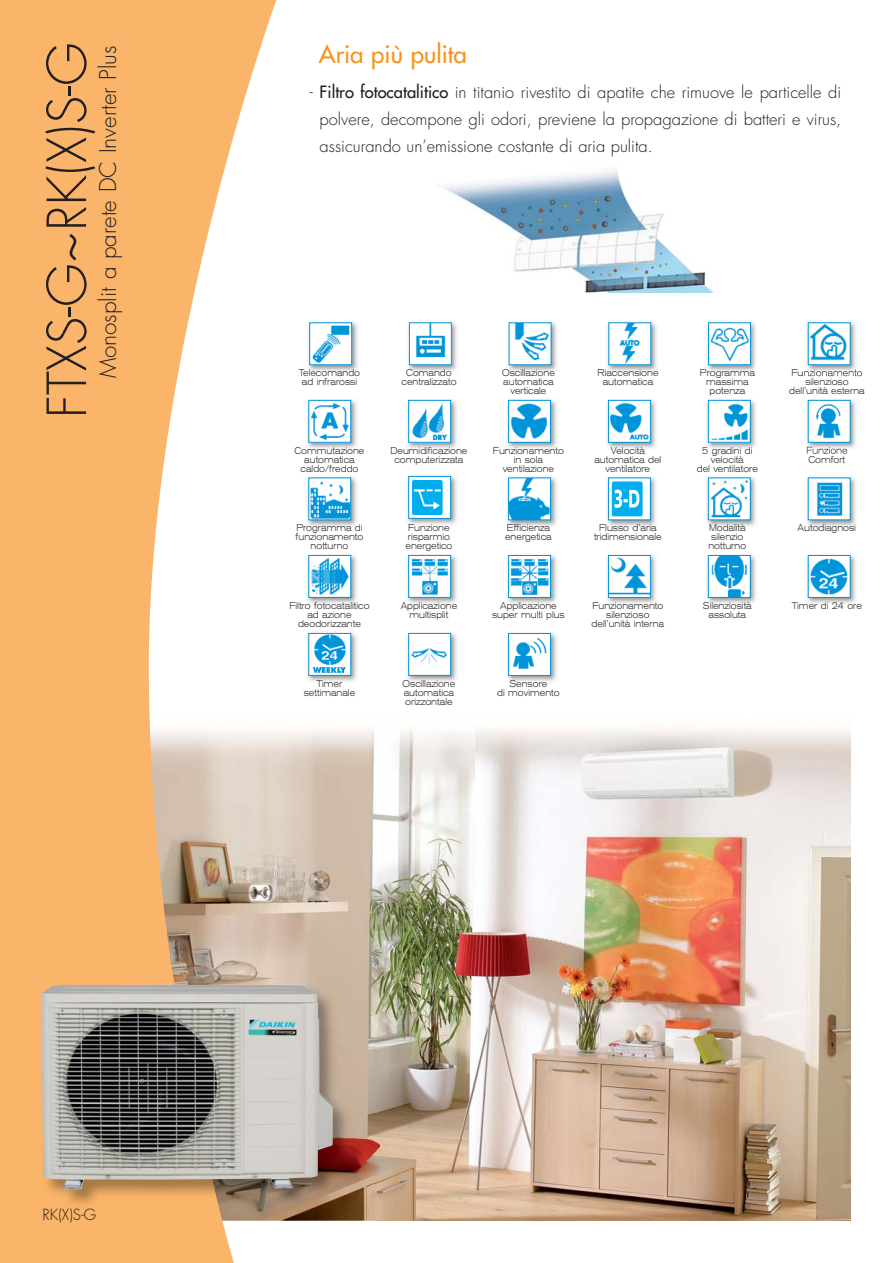
<style>
.page{position:relative;width:893px;height:1263px;background:#fff}
.page>*{position:absolute;margin:0;border:0;box-sizing:border-box;transform-origin:0 0}
.t1{font:300 52.5px "Futura";color:#231f20}
.t2{font:24px "Futura";color:#f7931d}
.t3{font:300 22.5px "Futura";color:#231f20}
.t4{font:300 16.5px/27px "Futura";color:#231f20;text-align:justify}
.t5{font:300 15px "Futura";color:#231f20}
.t6{font:300 expanded 9.75px/9px "Akzidenz Grotesk BE";color:#231f20;text-align:center;scale:.85 1}
.s1{font-weight:400}
</style>
<div class="page">
<img style="left:281px;top:728px;width:569px;height:492px">
<img style="left:443px;top:169px;width:272px;height:124px">
<svg style="left:0;top:0;width:281px;height:1263px;fill:#fbb56a"></svg>
<img style="left:507px;top:555px;width:50px;height:49px">
<img style="left:510px;top:557px;width:39px;height:39px">
<div style="left:508px;top:555px;width:43px;height:43px;border:1px solid #0095da"></div>
<img style="left:707px;top:322px;width:49px;height:49px">
<img style="left:710px;top:324px;width:39px;height:39px">
<div style="left:708px;top:322px;width:43px;height:43px;border:1px solid #0095da"></div>
<img style="left:607px;top:322px;width:50px;height:49px">
<img style="left:610px;top:324px;width:39px;height:39px">
<img style="left:508px;top:322px;width:49px;height:49px">
<img style="left:511px;top:324px;width:38px;height:39px">
<img style="left:307px;top:399px;width:50px;height:50px">
<img style="left:310px;top:402px;width:39px;height:39px">
<div style="left:308px;top:400px;width:43px;height:43px;border:1px solid #0095da"></div>
<img style="left:408px;top:322px;width:49px;height:49px">
<img style="left:411px;top:324px;width:39px;height:39px">
<div style="left:409px;top:322px;width:43px;height:43px;border:1px solid #0095da"></div>
<img style="left:308px;top:322px;width:50px;height:49px">
<img style="left:311px;top:324px;width:39px;height:39px">
<div style="left:309px;top:322px;width:43px;height:43px;border:1px solid #0095da"></div>
<img style="left:807px;top:555px;width:49px;height:49px">
<img style="left:810px;top:557px;width:38px;height:39px">
<div style="left:808px;top:555px;width:42px;height:43px;border:1px solid #0095da"></div>
<img style="left:307px;top:477px;width:50px;height:49px">
<svg style="left:310px;top:480px;width:1px;height:38px"></svg>
<img style="left:311px;top:480px;width:38px;height:38px">
<div style="left:308px;top:478px;width:43px;height:42px;border:1px solid #0095da"></div>
<img style="left:707px;top:399px;width:49px;height:50px">
<img style="left:710px;top:402px;width:39px;height:39px">
<div style="left:708px;top:400px;width:43px;height:43px;border:1px solid #0095da"></div>
<img style="left:607px;top:399px;width:49px;height:50px">
<img style="left:610px;top:402px;width:39px;height:39px">
<div style="left:608px;top:400px;width:43px;height:43px;border:1px solid #0095da"></div>
<img style="left:507px;top:399px;width:50px;height:50px">
<img style="left:510px;top:402px;width:39px;height:39px">
<div style="left:508px;top:400px;width:43px;height:43px;border:1px solid #0095da"></div>
<img style="left:407px;top:399px;width:50px;height:50px">
<img style="left:410px;top:402px;width:39px;height:39px">
<div style="left:408px;top:400px;width:43px;height:43px;border:1px solid #0095da"></div>
<img style="left:507px;top:477px;width:50px;height:49px">
<img style="left:510px;top:480px;width:39px;height:38px">
<div style="left:508px;top:478px;width:43px;height:42px;border:1px solid #0095da"></div>
<img style="left:707px;top:555px;width:49px;height:49px">
<img style="left:710px;top:557px;width:39px;height:39px">
<div style="left:708px;top:555px;width:43px;height:43px;border:1px solid #0095da"></div>
<img style="left:807px;top:477px;width:49px;height:49px">
<img style="left:810px;top:480px;width:38px;height:38px">
<img style="left:407px;top:554px;width:50px;height:50px">
<img style="left:410px;top:557px;width:39px;height:39px">
<div style="left:408px;top:555px;width:43px;height:43px;border:1px solid #0095da"></div>
<img style="left:607px;top:477px;width:49px;height:49px">
<div style="left:609px;top:478px;width:41px;height:41px;background:#fff"></div>
<img style="left:611px;top:481px;width:32px;height:36px">
<div style="left:608px;top:478px;width:43px;height:42px;border:1px solid #0095da"></div>
<img style="left:707px;top:477px;width:49px;height:49px">
<img style="left:710px;top:480px;width:39px;height:38px">
<div style="left:708px;top:478px;width:43px;height:42px;border:1px solid #0095da"></div>
<img style="left:307px;top:632px;width:50px;height:50px">
<div style="left:309px;top:634px;width:41px;height:41px;background:#fff"></div>
<img style="left:314px;top:635px;width:32px;height:31px">
<div style="left:308px;top:633px;width:43px;height:43px;border:1px solid #0095da"></div>
<img style="left:407px;top:475px;width:50px;height:50px">
<div style="left:409px;top:477px;width:41px;height:41px;background:linear-gradient(to right,#fff,#fff)"></div>
<img style="left:413px;top:480px;width:34px;height:34px">
<div style="left:408px;top:476px;width:43px;height:43px;border:1px solid #0095da"></div>
<img style="left:607px;top:555px;width:49px;height:49px">
<img style="left:610px;top:557px;width:39px;height:39px">
<div style="left:608px;top:555px;width:43px;height:43px;border:1px solid #0095da"></div>
<img style="left:307px;top:554px;width:50px;height:50px">
<img style="left:310px;top:557px;width:39px;height:39px">
<div style="left:308px;top:555px;width:43px;height:43px;border:1px solid #0095da"></div>
<svg style="left:313px;top:667px;width:33px;height:6px"></svg>
<img style="left:225px;top:1220px;width:150px;height:11px">
<img style="left:225px;top:974px;width:150px;height:246px">
<img style="left:24px;top:974px;width:201px;height:257px">
<img style="left:41px;top:984px;width:292px;height:205px">
<img style="left:507px;top:633px;width:50px;height:49px">
<div style="left:509px;top:634px;width:41px;height:41px;background:#fff"></div>
<img style="left:513px;top:637px;width:34px;height:32px">
<div style="left:508px;top:633px;width:43px;height:43px;border:1px solid #0095da"></div>
<img style="left:407px;top:632px;width:50px;height:50px">
<div style="left:409px;top:634px;width:41px;height:41px;background:#fff"></div>
<img style="left:411px;top:648px;width:37px;height:16px">
<div style="left:408px;top:633px;width:43px;height:43px;border:1px solid #0095da"></div>
<img style="left:806px;top:399px;width:50px;height:55px">
<img style="left:807px;top:447px;width:40px;height:7px">
<img style="left:810px;top:402px;width:38px;height:39px">
<div style="left:808px;top:400px;width:42px;height:43px;border:1px solid #0095da"></div>
<img style="left:802px;top:322px;width:59px;height:55px">
<img style="left:802px;top:369px;width:60px;height:7px">
<div style="left:808px;top:323px;width:42px;height:41px;background:#fff"></div>
<img style="left:810px;top:324px;width:37px;height:36px">
<h1 class="t1" style="left:43px;top:418px;width:377px;rotate:-90deg">FTXS-G~RK(X)S-G</h1>
<h3 class="t3" style="left:98px;top:378px;width:334px;rotate:-90deg">Monosplit a parete DC Inverter Plus</h3>
<h2 class="t2" style="left:319px;top:43px;width:150px">Aria più pulita</h2>
<h3 class="t4" style="left:320px;top:80px;width:523px;text-indent:-10px">- <span class="s1">Filtro fotocatalitico</span> in titanio rivestito di apatite che rimuove le particelle di polvere, decompone gli odori, previene la propagazione di batteri e virus, assicurando un’emissione costante di aria pulita.</h3>
<p class="t6" style="left:299px;top:369px;width:74px">Telecomando ad infrarossi</p>
<p class="t6" style="left:401px;top:369px;width:66px">Comando centralizzato</p>
<p class="t6" style="left:502px;top:369px;width:64px">Oscillazione automatica verticale</p>
<p class="t6" style="left:597px;top:369px;width:73px">Riaccensione automatica</p>
<p class="t6" style="left:700px;top:369px;width:66px">Programma massima potenza</p>
<p class="t6" style="left:789px;top:378px;width:90px">silenzioso dell’unità esterna</p>
<p class="t6" style="left:295px;top:447px;width:84px">Commutazione automatica caldo/freddo</p>
<p class="t6" style="left:390px;top:447px;width:92px">Deumidificazione computerizzata</p>
<p class="t6" style="left:493px;top:447px;width:85px">Funzionamento in sola ventilazione</p>
<p class="t6" style="left:594px;top:447px;width:80px">Velocità automatica del ventilatore</p>
<p class="t6" style="left:697px;top:447px;width:73px">5 gradini di velocità<br>del ventilatore</p>
<p class="t6" style="left:808px;top:456px;width:45px">Comfort</p>
<p class="t6" style="left:296px;top:524px;width:81px">Programma di funzionamento notturno</p>
<p class="t6" style="left:405px;top:524px;width:57px;text-align:left">Funzione risparmio energetico</p>
<p class="t6" style="left:505px;top:524px;width:56px;text-align:left">Efficienza energetica</p>
<p class="t6" style="left:594px;top:524px;width:81px">Flusso d’aria tridimensionale</p>
<p class="t6" style="left:708px;top:524px;width:46px;text-align:left">Modalità silenzio notturno</p>
<p class="t6" style="left:798px;top:524px;width:70px">Autodiagnosi</p>
<p class="t6" style="left:289px;top:602px;width:96px">Filtro fotocatalitico ad azione deodorizzante</p>
<p class="t6" style="left:401px;top:602px;width:68px">Applicazione multisplit</p>
<p class="t6" style="left:492px;top:602px;width:87px">Applicazione super multi plus</p>
<p class="t6" style="left:592px;top:602px;width:87px">Funzionamento silenzioso dell’unità interna</p>
<p class="t6" style="left:703px;top:602px;width:59px">Silenziosità assoluta</p>
<p class="t6" style="left:792px;top:602px;width:84px">Timer di 24 ore</p>
<p class="t6" style="left:304px;top:680px;width:62px">Timer settimanale</p>
<p class="t6" style="left:403px;top:680px;width:64px;text-align:left">Oscillazione automatica orizzontale</p>
<p class="t6" style="left:497px;top:680px;width:75px">Sensore<br>di movimento</p>
<h3 class="t5" style="left:43px;top:1208px;width:55px">RK(X)S-G</h3>
</div>
